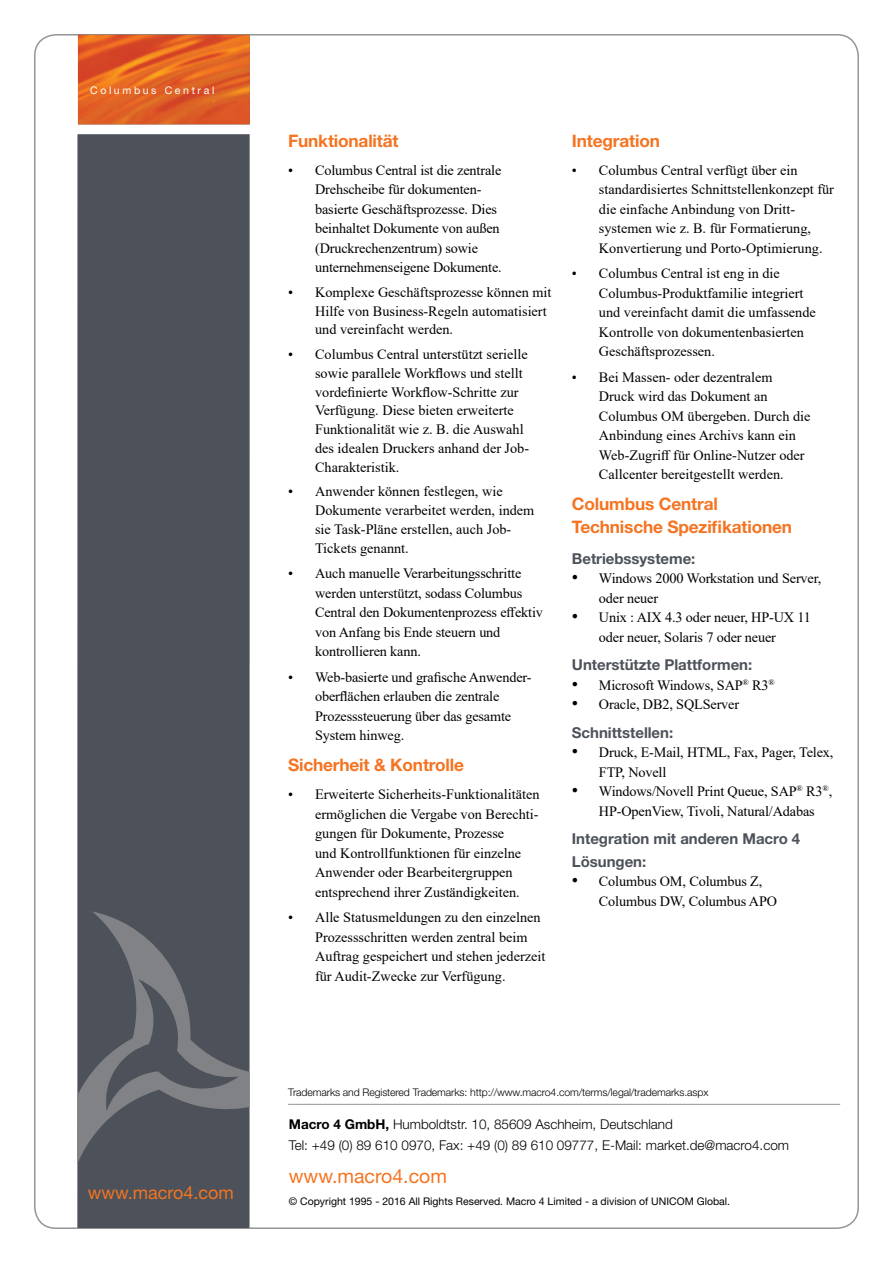
<style>
.page{position:relative;width:893px;height:1263px;background:#fff}
.page>*{position:absolute;margin:0;border:0;box-sizing:border-box;transform-origin:0 0}
.t1{font:19.5px "Helvetica Neue LT Pro";color:#f47421}
.t2{font:18px "Helvetica Neue LT Pro";color:#f47421}
.t3{font:700 17.25px/22.5px "Helvetica Neue LT Pro";letter-spacing:-.01em;color:#f47421}
.t4{font:700 15px/22.5px "Helvetica Neue LT Pro";letter-spacing:-.005em;color:#4d525a}
.t5{font:14.25px/19.5px "Times New Roman";color:#000}
.t6{font:300 13.5px/21px "Helvetica Neue LT Pro";color:#000}
.t7{font:300 10.5px "Helvetica Neue LT Pro";letter-spacing:-.01em;color:#000}
.t8{font:10.5px "Helvetica Neue LT Pro";color:#000}
.t9{font:10.5px "Helvetica Neue LT Pro";letter-spacing:.25em;color:#fff}
.s1{font-size:18px}
.s2{font-weight:700}
</style>
<div class="page">
<img style="left:78px;top:35px;width:172px;height:89px">
<div style="left:77px;top:134px;width:173px;height:1094px;background:#4d525a"></div>
<svg style="left:77px;top:911px;width:173px;height:279px"></svg>
<svg style="left:106px;top:979px;width:133px;height:132px"></svg>
<hr style="left:288px;top:1104px;width:552px;height:1px;background:#939598">
<p class="t9" style="left:90px;top:83px;width:126px">Columbus Central</p>
<p class="t2" style="left:88px;top:1181px;width:147px">www.macro4.com</p>
<p class="t3" style="left:288px;top:129px;width:112px">Funktionalität</p>
<p class="t5" style="left:315px;top:160px;width:188px;text-indent:-27px">• Columbus Central ist die zentrale<br>Drehscheibe für dokumenten&shy;basierte Geschäftsprozesse. Dies beinhaltet Dokumente von außen (Druckrechenzentrum) sowie unternehmenseigene Dokumente.</p>
<p class="t5" style="left:315px;top:282px;width:238px;line-height:18.8px;text-indent:-27px">• Komplexe Geschäftsprozesse können mit<br>Hilfe von Business-Regeln automatisiert und vereinfacht werden.</p>
<p class="t5" style="left:315px;top:344px;width:214px;line-height:18.8px;text-indent:-27px">• Columbus Central unterstützt serielle sowie parallele Workflows und stellt vordefinierte Workflow-Schritte zur Verfügung. Diese bieten erweiterte Funktionalität wie z. B. die Auswahl des idealen Druckers anhand der Job-Charakteristik.</p>
<p class="t5" style="left:315px;top:482px;width:221px;line-height:18.8px;text-indent:-27px">• Anwender können festlegen, wie<br>Dokumente verarbeitet werden, indem sie Task-Pläne erstellen, auch Job-<br>Tickets genannt.</p>
<p class="t5" style="left:315px;top:563px;width:229px;text-indent:-27px">• Auch manuelle Verarbeitungsschritte werden unterstützt, sodass Columbus Central den Dokumentenprozess effektiv von Anfang bis Ende steuern und kontrollieren kann.</p>
<p class="t5" style="left:315px;top:667px;width:218px;text-indent:-27px">• Web-basierte und grafische Anwender&shy;oberflächen erlauben die zentrale<br>Prozesssteuerung über das gesamte<br>System hinweg.</p>
<p class="t3" style="left:288px;top:753px;width:177px">Sicherheit &amp; Kontrolle</p>
<p class="t5" style="left:315px;top:784px;width:226px;text-indent:-27px">• Erweiterte Sicherheits-Funktionalitäten ermöglichen die Vergabe von Berechti&shy;gungen für Dokumente, Prozesse<br>und Kontrollfunktionen für einzelne Anwender oder Bearbeitergruppen entsprechend ihrer Zuständigkeiten.</p>
<p class="t5" style="left:315px;top:907px;width:232px;text-indent:-27px">• Alle Statusmeldungen zu den einzelnen Prozessschritten werden zentral beim Auftrag gespeichert und stehen jederzeit für Audit-Zwecke zur Verfügung.</p>
<p class="t3" style="left:572px;top:129px;width:90px">Integration</p>
<p class="t5" style="left:599px;top:160px;width:237px;text-indent:-27px">• Columbus Central verfügt über ein standardisiertes Schnittstellenkonzept für die einfache Anbindung von Dritt&shy;systemen wie z. B. für Formatierung, Konvertierung und Porto-Optimierung.</p>
<p class="t5" style="left:599px;top:263px;width:218px;text-indent:-27px">• Columbus Central ist eng in die Columbus-Produktfamilie integriert und vereinfacht damit die umfassende Kontrolle von dokumentenbasierten Geschäftsprozessen.</p>
<p class="t5" style="left:599px;top:367px;width:213px;text-indent:-27px">• Bei Massen- oder dezentralem<br>Druck wird das Dokument an<br>Columbus OM übergeben. Durch die<br>Anbindung eines Archivs kann ein<br>Web-Zugriff für Online-Nutzer oder<br>Callcenter bereitgestellt werden.</p>
<p class="t3" style="left:572px;top:492px;width:222px">Columbus Central<br>Technische Spezifikationen</p>
<p class="t4" style="left:572px;top:547px;width:125px">Betriebssysteme:</p>
<p class="t5" style="left:599px;top:568px;width:224px;text-indent:-27px"><span class="s1">•</span> Windows 2000 Workstation und Server, oder neuer</p>
<p class="t5" style="left:572px;top:607px;width:241px;text-align:center"><span class="s1">•</span> Unix : AIX 4.3 oder neuer, HP-UX 11 oder neuer, Solaris 7 oder neuer</p>
<p class="t4" style="left:572px;top:653px;width:182px">Unterstützte Plattformen:</p>
<p class="t5" style="left:572px;top:675px;width:204px"><span class="s1">•</span> Microsoft Windows, SAP<sup>®</sup> R3<sup>®</sup></p>
<p class="t5" style="left:572px;top:694px;width:169px"><span class="s1">•</span> Oracle, DB2, SQLServer</p>
<p class="t4" style="left:572px;top:721px;width:103px">Schnittstellen:</p>
<p class="t5" style="left:599px;top:742px;width:236px;text-indent:-27px"><span class="s1">•</span> Druck, E-Mail, HTML, Fax, Pager, Telex,<br>FTP, Novell</p>
<p class="t5" style="left:599px;top:781px;width:235px;text-indent:-27px"><span class="s1">•</span> Windows/Novell Print Queue, SAP<sup>®</sup> R3<sup>®</sup>,<br>HP-OpenView, Tivoli, Natural/Adabas</p>
<p class="t4" style="left:572px;top:827px;width:230px">Integration mit anderen Macro 4<br>Lösungen:</p>
<p class="t5" style="left:599px;top:871px;width:180px;text-indent:-27px"><span class="s1">•</span> Columbus OM, Columbus Z,<br>Columbus DW, Columbus APO</p>
<p class="t7" style="left:288px;top:1085px;width:422px">Trademarks and Registered Trademarks: http://www.macro4.com/terms/legal/trademarks.aspx</p>
<p class="t6" style="left:289px;top:1113px;width:502px"><span class="s2">Macro 4 GmbH,</span> Humboldtstr. 10, 85609 Aschheim, Deutschland<br>Tel: +49 (0) 89 610 0970, Fax: +49 (0) 89 610 09777, E-Mail: market.de@macro4.com</p>
<h1 class="t1" style="left:289px;top:1164px;width:160px">www.macro4.com</h1>
<p class="t8" style="left:289px;top:1195px;width:443px">© Copyright 1995 - 2016 All Rights Reserved. Macro 4 Limited - a division of UNICOM Global.</p>
</div>
